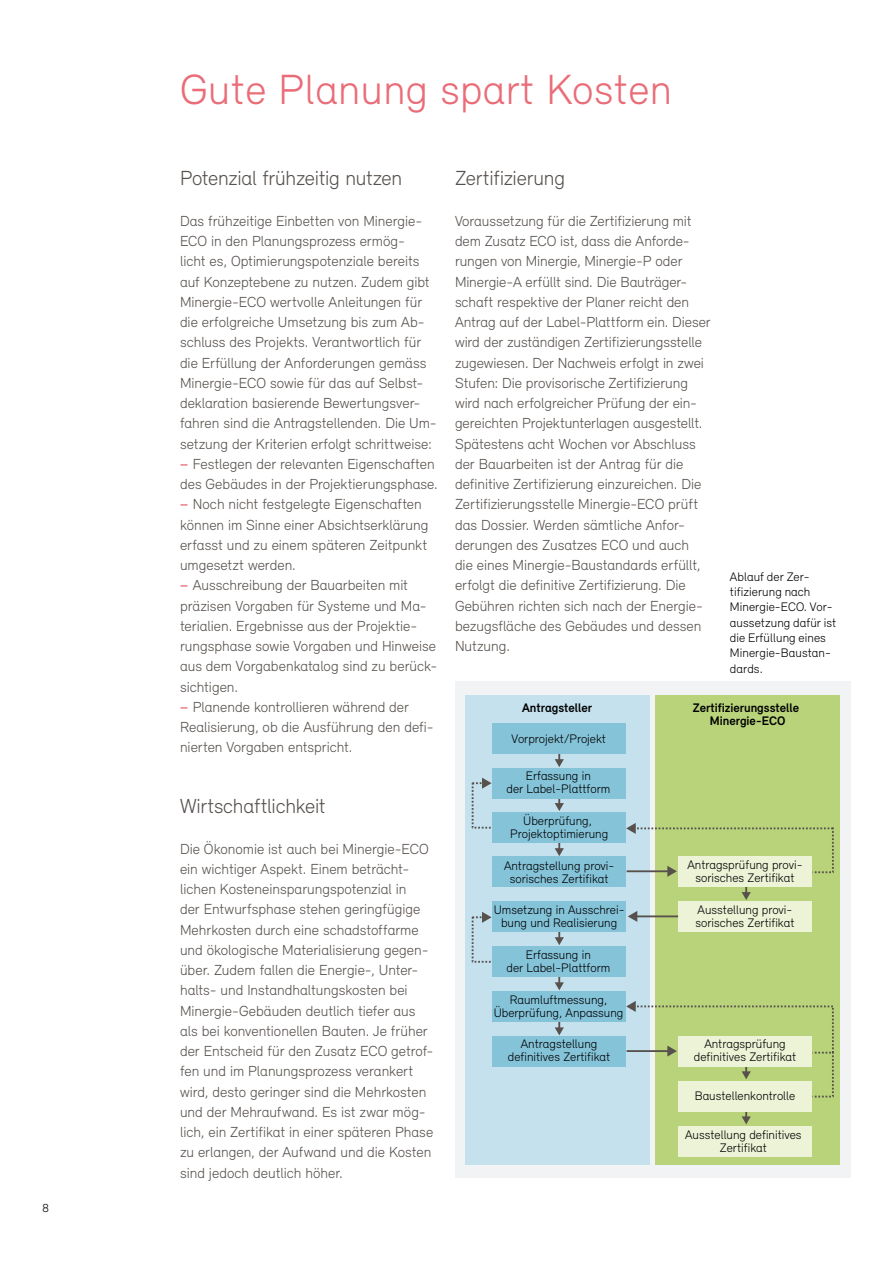
<style>
.page{position:relative;width:893px;height:1263px;background:#fff}
.page>*{position:absolute;margin:0;border:0;box-sizing:border-box;transform-origin:0 0}
.t1{font:300 43.5px "Relevant";letter-spacing:.01em;color:#e96c77}
.t2{font:300 21px "Relevant";letter-spacing:-.01em;color:#57514d}
.t3{font:300 15px/20.2px "Relevant";color:#57514d}
.t4{font:300 12.75px/13px "Relevant";color:#000;text-align:center}
.t5{font:700 12.75px/13px "Relevant";color:#000;text-align:center}
.t6{font:300 12px "Relevant";color:#000}
.s1{font-weight:500;color:#e96c77}
</style>
<div class="page">
<div style="left:455px;top:681px;width:395px;height:497px;background:#f1f3f4"></div>
<div style="left:466px;top:695px;width:184px;height:469px;background:#c4e1ed"></div>
<div style="left:655px;top:695px;width:185px;height:469px;background:#b9d37a"></div>
<div style="left:679px;top:902px;width:133px;height:30px;background:#ecf3d6"></div>
<div style="left:679px;top:1126px;width:133px;height:30px;background:#ecf3d6"></div>
<hr style="left:636px;top:915px;width:42px;height:2px;background:#57514d">
<svg style="left:628px;top:911px;width:9px;height:11px"></svg>
<svg style="left:471px;top:778px;width:24px;height:51px"></svg>
<svg style="left:471px;top:912px;width:21px;height:51px"></svg>
<svg style="left:742px;top:1111px;width:9px;height:13px"></svg>
<div style="left:679px;top:1081px;width:133px;height:30px;background:#ecf3d6"></div>
<svg style="left:555px;top:1022px;width:9px;height:13px"></svg>
<svg style="left:555px;top:977px;width:9px;height:13px"></svg>
<svg style="left:555px;top:932px;width:9px;height:13px"></svg>
<svg style="left:555px;top:843px;width:9px;height:13px"></svg>
<svg style="left:555px;top:798px;width:9px;height:13px"></svg>
<svg style="left:555px;top:754px;width:9px;height:13px"></svg>
<div style="left:492px;top:724px;width:134px;height:30px;background:#85c3d9"></div>
<div style="left:492px;top:768px;width:134px;height:30px;background:#85c3d9"></div>
<div style="left:492px;top:812px;width:134px;height:31px;background:#85c3d9"></div>
<div style="left:492px;top:857px;width:134px;height:30px;background:#85c3d9"></div>
<div style="left:492px;top:902px;width:134px;height:30px;background:#85c3d9"></div>
<div style="left:492px;top:946px;width:134px;height:31px;background:#85c3d9"></div>
<div style="left:492px;top:991px;width:134px;height:31px;background:#85c3d9"></div>
<div style="left:492px;top:1036px;width:134px;height:30px;background:#85c3d9"></div>
<svg style="left:626px;top:823px;width:208px;height:54px"></svg>
<svg style="left:626px;top:1001px;width:208px;height:97px"></svg>
<svg style="left:742px;top:887px;width:9px;height:13px"></svg>
<div style="left:679px;top:857px;width:133px;height:30px;background:#ecf3d6"></div>
<p class="t6" style="left:43px;top:1201px;width:8px">8</p>
<h1 class="t1" style="left:180px;top:64px;width:493px">Gute Planung spart Kosten</h1>
<h2 class="t2" style="left:180px;top:166px;width:224px">Potenzial frühzeitig nutzen</h2>
<p class="t3" style="left:180px;top:210px;width:259px">Das frühzeitige Einbetten von Minergie-ECO in den Planungsprozess ermög-<br>licht es, Optimierungspotenziale bereits auf Konzeptebene zu nutzen. Zudem gibt Minergie-ECO wertvolle Anleitungen für die erfolgreiche Umsetzung bis zum Ab&shy;schluss des Projekts. Verantwortlich für die Erfüllung der Anforderungen gemäss Minergie-ECO sowie für das auf Selbst&shy;deklaration basierende Bewertungsver&shy;fahren sind die Antragstellenden. Die Um&shy;setzung der Kriterien erfolgt schrittweise: <span class="s1">−</span> Festlegen der relevanten Eigenschaften des Gebäudes in der Projektierungsphase. <span class="s1">−</span> Noch nicht festgelegte Eigenschaften können im Sinne einer Absichtserklärung erfasst und zu einem späteren Zeitpunkt umgesetzt werden.<br><span class="s1">−</span> Ausschreibung der Bauarbeiten mit präzisen Vorgaben für Systeme und Ma&shy;terialien. Ergebnisse aus der Projektie&shy;rungsphase sowie Vorgaben und Hinweise aus dem Vorgabenkatalog sind zu berück&shy;sichtigen.<br><span class="s1">−</span> Planende kontrollieren während der Realisierung, ob die Ausführung den defi&shy;nierten Vorgaben entspricht.</p>
<h2 class="t2" style="left:180px;top:794px;width:147px">Wirtschaftlichkeit</h2>
<p class="t3" style="left:180px;top:838px;width:255px">Die Ökonomie ist auch bei Minergie-ECO ein wichtiger Aspekt. Einem beträcht&shy;lichen Kosteneinsparungspotenzial in<br>der Entwurfsphase stehen geringfügige Mehrkosten durch eine schadstoffarme und ökologische Materialisierung gegen&shy;über. Zudem fallen die Energie-, Unter&shy;halts- und Instandhaltungskosten bei Minergie-Gebäuden deutlich tiefer aus als bei konventionellen Bauten. Je früher der Entscheid für den Zusatz ECO getrof&shy;fen und im Planungsprozess verankert wird, desto geringer sind die Mehrkosten und der Mehraufwand. Es ist zwar mög&shy;lich, ein Zertifikat in einer späteren Phase zu erlangen, der Aufwand und die Kosten sind jedoch deutlich höher.</p>
<h2 class="t2" style="left:455px;top:166px;width:112px">Zertifizierung</h2>
<p class="t3" style="left:455px;top:210px;width:257px">Voraussetzung für die Zertifizierung mit dem Zusatz ECO ist, dass die Anforde&shy;rungen von Minergie, Minergie-P oder Minergie-A erfüllt sind. Die Bauträger&shy;schaft respektive der Planer reicht den Antrag auf der Label-Plattform ein. Dieser wird der zuständigen Zertifizierungsstelle zugewiesen. Der Nachweis erfolgt in zwei Stufen: Die provisorische Zertifizierung wird nach erfolgreicher Prüfung der ein&shy;gereichten Projektunterlagen ausgestellt.<br>Spätestens acht Wochen vor Abschluss der Bauarbeiten ist der Antrag für die definitive Zertifizierung einzureichen. Die Zertifizierungsstelle Minergie-ECO prüft das Dossier. Werden sämtliche Anfor&shy;derungen des Zusatzes ECO und auch die eines Minergie-Baustandards erfüllt, erfolgt die definitive Zertifizierung. Die Gebühren richten sich nach der Energie&shy;bezugsfläche des Gebäudes und dessen Nutzung.</p>
<p class="t4" style="left:730px;top:568px;width:108px;line-height:15.3px;text-align:left">Ablauf der Zer&shy;tifizierung nach<br>Minergie-ECO. Vor&shy;aussetzung dafür ist die Erfüllung eines<br>Minergie-Baustan&shy;dards.</p>
<p class="t5" style="left:522px;top:701px;width:71px">Antragsteller</p>
<p class="t5" style="left:693px;top:701px;width:108px">Zertifizierungsstelle<br>Minergie-ECO</p>
<p class="t4" style="left:512px;top:732px;width:96px">Vorprojekt/Projekt</p>
<p class="t4" style="left:506px;top:769px;width:105px">Erfassung in<br>der Label-Plattform</p>
<p class="t4" style="left:510px;top:813px;width:100px">Überprüfung,<br>Projektoptimierung</p>
<p class="t4" style="left:504px;top:859px;width:112px">Antragstellung provi&shy;sorisches Zertifikat</p>
<p class="t4" style="left:494px;top:903px;width:132px">Umsetzung in Ausschrei&shy;bung und Realisierung</p>
<p class="t4" style="left:506px;top:948px;width:105px">Erfassung in<br>der Label-Plattform</p>
<p class="t4" style="left:494px;top:993px;width:131px">Raumluftmessung,<br>Überprüfung, Anpassung</p>
<p class="t4" style="left:508px;top:1037px;width:104px">Antragstellung definitives Zertifikat</p>
<p class="t4" style="left:687px;top:857px;width:117px">Antragsprüfung provi&shy;sorisches Zertifikat</p>
<p class="t4" style="left:696px;top:903px;width:100px;text-align:left">Ausstellung provi&shy;sorisches Zertifikat</p>
<p class="t4" style="left:694px;top:1037px;width:104px">Antragsprüfung definitives Zertifikat</p>
<p class="t4" style="left:695px;top:1089px;width:102px">Baustellenkontrolle</p>
<p class="t4" style="left:685px;top:1128px;width:118px">Ausstellung definitives<br>Zertifikat</p>
</div>
